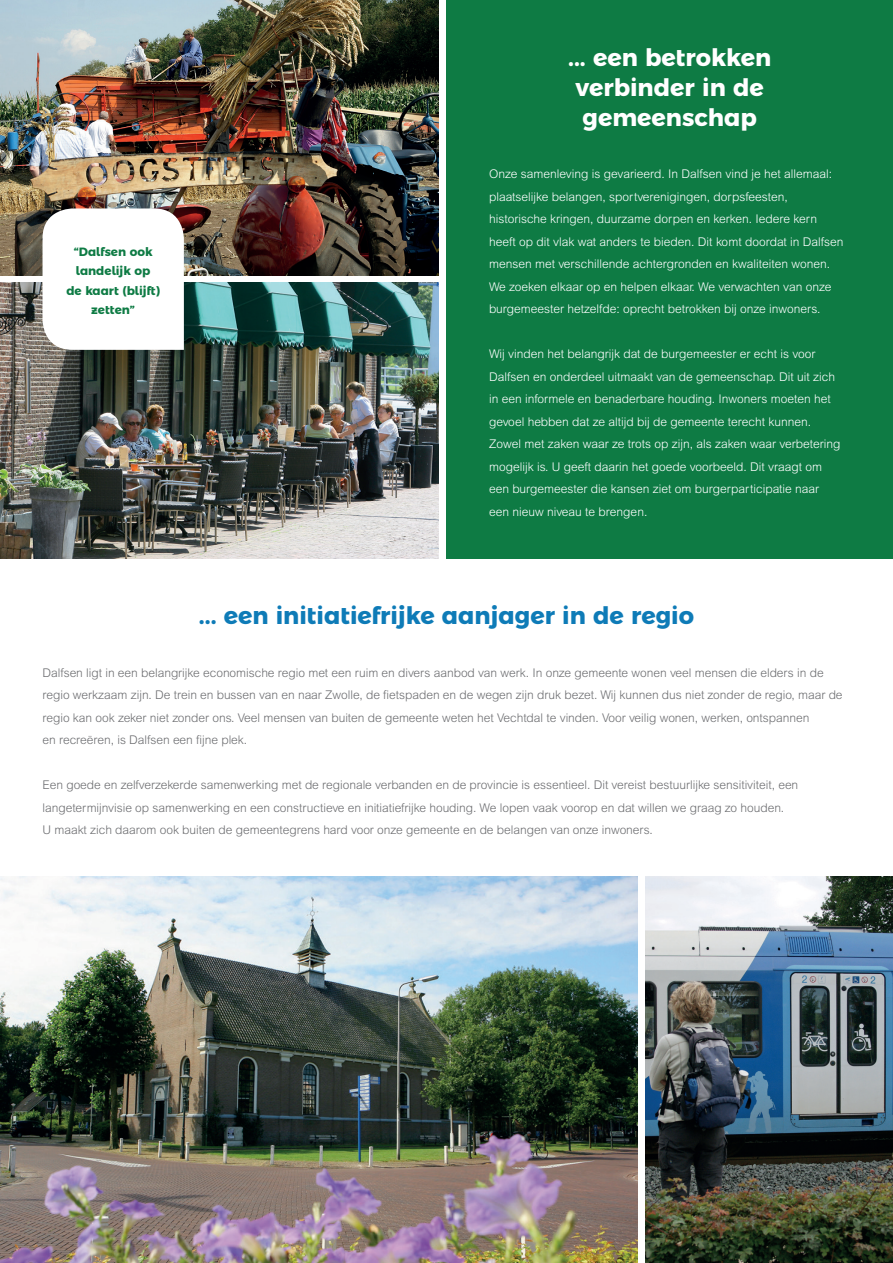
<style>
.page{position:relative;width:893px;height:1263px;background:#fff}
.page>*{position:absolute;margin:0;border:0;box-sizing:border-box;transform-origin:0 0}
.t1{font:700 24px/30px "Montserrat Alternates";color:#fff;text-align:center}
.t2{font:700 24px "Montserrat Alternates";color:#0e7bb7}
.t3{font:300 12px/22.5px "Arial MT Std";color:#fff}
.t4{font:300 12px/22.5px "Arial MT Std";letter-spacing:-.005em;color:#6c6d70}
.t5{font:700 12px/19.5px "Montserrat Alternates";color:#0e7b44;text-align:center}
</style>
<div class="page">
<div style="left:446px;top:0;width:447px;height:558px;background:#0e7b44"></div>
<img style="left:0;top:0;width:439px;height:275px">
<img style="left:0;top:283px;width:439px;height:275px">
<img style="left:0;top:877px;width:638px;height:386px">
<img style="left:645px;top:877px;width:248px;height:386px">
<svg style="left:43px;top:208px;width:141px;height:142px"></svg>
<p class="t5" style="left:66px;top:241px;width:95px">“Dalfsen ook landelijk op<br>de kaart (blijft) zetten”</p>
<h1 class="t1" style="left:568px;top:40px;width:205px">... een betrokken verbinder in de gemeenschap</h1>
<p class="t3" style="left:489px;top:163px;width:356px">Onze samenleving is gevarieerd. In Dalfsen vind je het allemaal: plaatselijke belangen, sportverenigingen, dorpsfeesten, historische kringen, duurzame dorpen en kerken. Iedere kern heeft op dit vlak wat anders te bieden. Dit komt doordat in Dalfsen mensen met verschillende achtergronden en kwaliteiten wonen.<br>We zoeken elkaar op en helpen elkaar. We verwachten van onze burgemeester hetzelfde: oprecht betrokken bij onze inwoners.</p>
<p class="t3" style="left:489px;top:343px;width:353px">Wij vinden het belangrijk dat de burgemeester er echt is voor Dalfsen en onderdeel uitmaakt van de gemeenschap. Dit uit zich in een informele en benaderbare houding. Inwoners moeten het gevoel hebben dat ze altijd bij de gemeente terecht kunnen.<br>Zowel met zaken waar ze trots op zijn, als zaken waar verbetering mogelijk is. U geeft daarin het goede voorbeeld. Dit vraagt om een burgemeester die kansen ziet om burgerparticipatie naar een nieuw niveau te brengen.</p>
<h1 class="t2" style="left:199px;top:596px;width:497px">... een initiatiefrijke aanjager in de regio</h1>
<p class="t4" style="left:43px;top:661px;width:802px">Dalfsen ligt in een belangrijke economische regio met een ruim en divers aanbod van werk. In onze gemeente wonen veel mensen die elders in de regio werkzaam zijn. De trein en bussen van en naar Zwolle, de fietspaden en de wegen zijn druk bezet. Wij kunnen dus niet zonder de regio, maar de regio kan ook zeker niet zonder ons. Veel mensen van buiten de gemeente weten het Vechtdal te vinden. Voor veilig wonen, werken, ontspannen<br>en recreëren, is Dalfsen een fijne plek.</p>
<p class="t4" style="left:43px;top:774px;width:757px">Een goede en zelfverzekerde samenwerking met de regionale verbanden en de provincie is essentieel. Dit vereist bestuurlijke sensitiviteit, een langetermijnvisie op samenwerking en een constructieve en initiatiefrijke houding. We lopen vaak voorop en dat willen we graag zo houden.<br>U maakt zich daarom ook buiten de gemeentegrens hard voor onze gemeente en de belangen van onze inwoners.</p>
</div>
